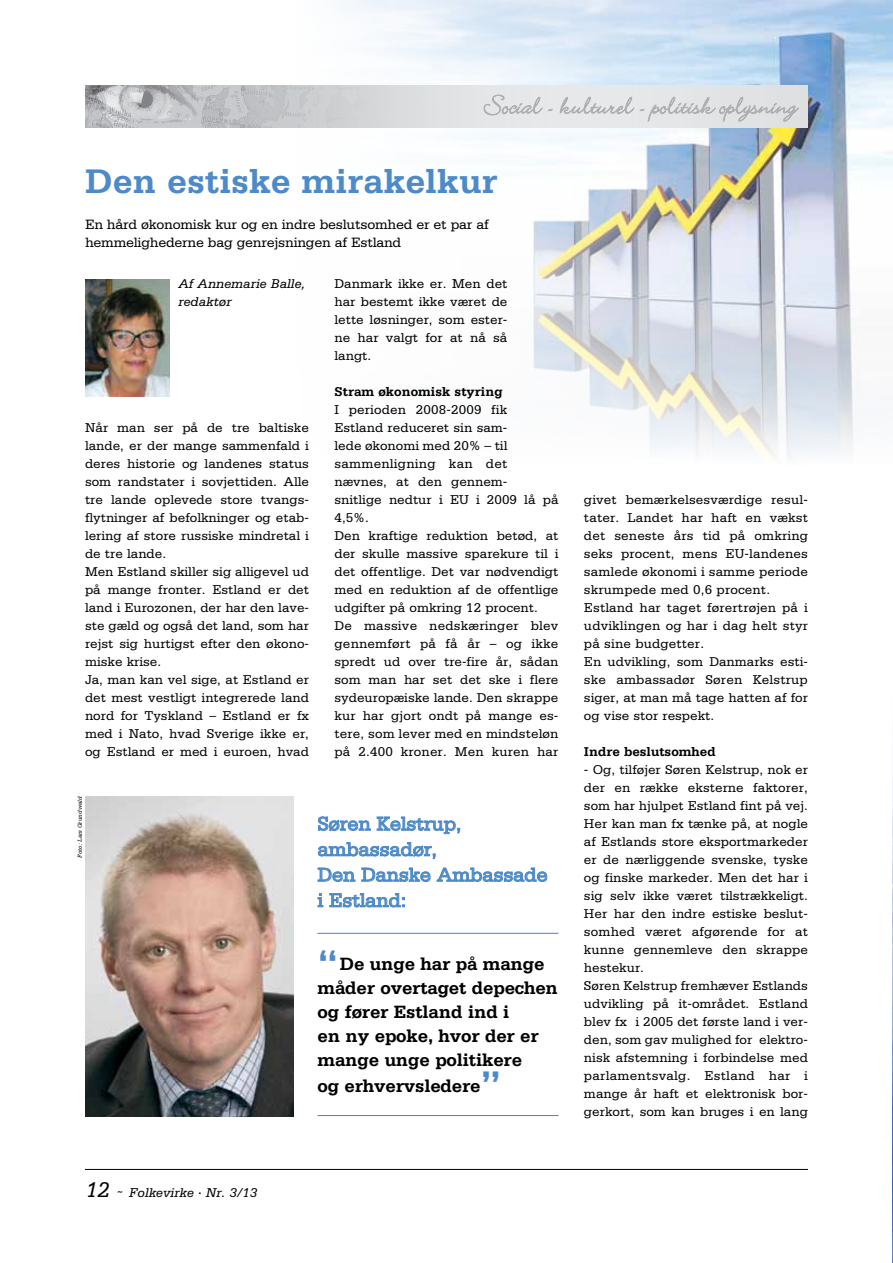
<style>
.page{position:relative;width:893px;height:1263px;background:#fff}
.page>*{position:absolute;margin:0;border:0;box-sizing:border-box;transform-origin:0 0}
.t1{font:700 36px "Serifa";color:#4d8ac9}
.t2{font:20.25px/25.5px "Serifa";letter-spacing:-.01em;color:#4d8ac9}
.t3{font:700 18.75px/24.3px "Serifa";letter-spacing:-.01em;color:#000}
.t4{font:14.25px/18px "Serifa";letter-spacing:-.015em;color:#000}
.t5{font:13.5px/18px "Serifa";color:#000}
.t6{font:italic 13.5px/18px "Serifa";color:#000}
.t7{font:700 13.5px "Serifa";color:#000}
.t8{font:italic 6px "Serifa";color:#000}
.s1{font-size:37.5px;color:#4d8ac9}
.s2{font-size:22.5px}
</style>
<div class="page">
<hr style="left:85px;top:1169px;width:723px;height:1px;background:#000">
<img style="left:892px;top:764px;width:1px;height:499px">
<img style="left:85px;top:0;width:808px;height:458px">
<img style="left:85px;top:279px;width:85px;height:117px">
<svg style="left:85px;top:127px;width:723px;height:1px"></svg>
<img style="left:85px;top:85px;width:723px;height:42px">
<svg style="left:483px;top:94px;width:70px;height:22px;background:#d9dadc"></svg>
<svg style="left:559px;top:96px;width:240px;height:26px;background:#d8dadb"></svg>
<img style="left:85px;top:796px;width:208px;height:320px">
<hr style="left:318px;top:1115px;width:240px;height:1px;background:#4d8ac9">
<hr style="left:317px;top:933px;width:241px;height:1px;background:#4d8ac9">
<svg style="left:318px;top:817px;width:52px;height:14px"></svg>
<svg style="left:377px;top:817px;width:83px;height:17px"></svg>
<svg style="left:318px;top:842px;width:117px;height:16px"></svg>
<svg style="left:318px;top:868px;width:37px;height:13px"></svg>
<svg style="left:362px;top:868px;width:68px;height:13px"></svg>
<svg style="left:437px;top:868px;width:110px;height:13px"></svg>
<svg style="left:318px;top:893px;width:5px;height:14px"></svg>
<svg style="left:330px;top:893px;width:74px;height:14px"></svg>
<h1 class="t1" style="left:85px;top:160px;width:414px">Den estiske mirakelkur</h1>
<p class="t4" style="left:85px;top:215px;width:405px">En hård økonomisk kur og en indre beslutsomhed er et par af hemmelighederne bag genrejsningen af Estland</p>
<p class="t6" style="left:178px;top:275px;width:128px">Af Annemarie Balle, redaktør</p>
<p class="t5" style="left:85px;top:418px;width:225px">Når man ser på de tre baltiske lande, er der mange sammenfald i deres historie og landenes status som randstater i sovjettiden. Alle tre lande oplevede store tvangs&shy;flytninger af befolkninger og etab&shy;lering af store russiske mindretal i de tre lande.<br>Men Estland skiller sig alligevel ud på mange fronter. Estland er det land i Eurozonen, der har den lave&shy;ste gæld og også det land, som har rejst sig hurtigst efter den økono&shy;miske krise.<br>Ja, man kan vel sige, at Estland er det mest vestligt integrerede land nord for Tyskland – Estland er fx med i Nato, hvad Sverige ikke er, og Estland er med i euroen, hvad</p>
<p class="t5" style="left:334px;top:274px;width:174px;text-align:justify">Danmark ikke er. Men det har bestemt ikke været de lette løsninger, som ester&shy;ne har valgt for at nå så langt.</p>
<p class="t7" style="left:334px;top:384px;width:170px">Stram økonomisk styring</p>
<p class="t5" style="left:334px;top:400px;width:225px">I perioden 2008-2009 fik<br>Estland reduceret sin sam-<br>lede økonomi med 20% – til sammenligning kan det nævnes, at den gennem-<br>snitlige nedtur i EU i 2009 lå på<br>4,5%.<br>Den kraftige reduktion betød, at der skulle massive sparekure til i det offentlige. Det var nødvendigt med en reduktion af de offentlige udgifter på omkring 12 procent.<br>De massive nedskæringer blev gennemført på få år – og ikke spredt ud over tre-fire år, sådan som man har set det ske i flere sydeuropæiske lande. Den skrappe kur har gjort ondt på mange es&shy;tere, som lever med en mindsteløn på 2. 400 kroner. Men kuren har</p>
<p class="t8" style="left:76px;top:858px;width:63px;rotate:-90deg">Foto: Lars Grundwald</p>
<h2 class="t2" style="left:317px;top:811px;width:232px">Søren Kelstrup, ambassadør,<br>Den Danske Ambassade i Estland:</h2>
<h3 class="t3" style="left:317px;top:952px;width:242px"><span class="s1">“</span>De unge har på mange måder overtaget depechen og fører Estland ind i<br>en ny epoke, hvor der er mange unge politikere<br>og erhvervsledere<span class="s1">”</span></h3>
<p class="t6" style="left:85px;top:1183px;width:174px"><span class="s2">12</span> ˜ Folkevirke · Nr. 3/13</p>
<p class="t5" style="left:584px;top:490px;width:225px">givet bemærkelsesværdige resul&shy;tater. Landet har haft en vækst det seneste års tid på omkring seks procent, mens EU-landenes samlede økonomi i samme periode skrumpede med 0,6 procent.<br>Estland har taget førertrøjen på i udviklingen og har i dag helt styr på sine budgetter.<br>En udvikling, som Danmarks esti&shy;ske ambassadør Søren Kelstrup siger, at man må tage hatten af for og vise stor respekt.</p>
<p class="t7" style="left:584px;top:743px;width:133px">Indre beslutsomhed</p>
<p class="t5" style="left:584px;top:760px;width:226px">- Og, tilføjer Søren Kelstrup, nok er der en række eksterne faktorer, som har hjulpet Estland fint på vej.<br>Her kan man fx tænke på, at nogle af Estlands store eksportmarkeder er de nærliggende svenske, tyske og finske markeder. Men det har i sig selv ikke været tilstrækkeligt.<br>Her har den indre estiske beslut&shy;somhed været afgørende for at kunne gennemleve den skrappe hestekur.<br>Søren Kelstrup fremhæver Estlands udvikling på it-området. Estland blev fx i 2005 det første land i ver&shy;den, som gav mulighed for elektro&shy;nisk afstemning i forbindelse med parlamentsvalg. Estland har i mange år haft et elektronisk bor&shy;gerkort, som kan bruges i en lang</p>
</div>
